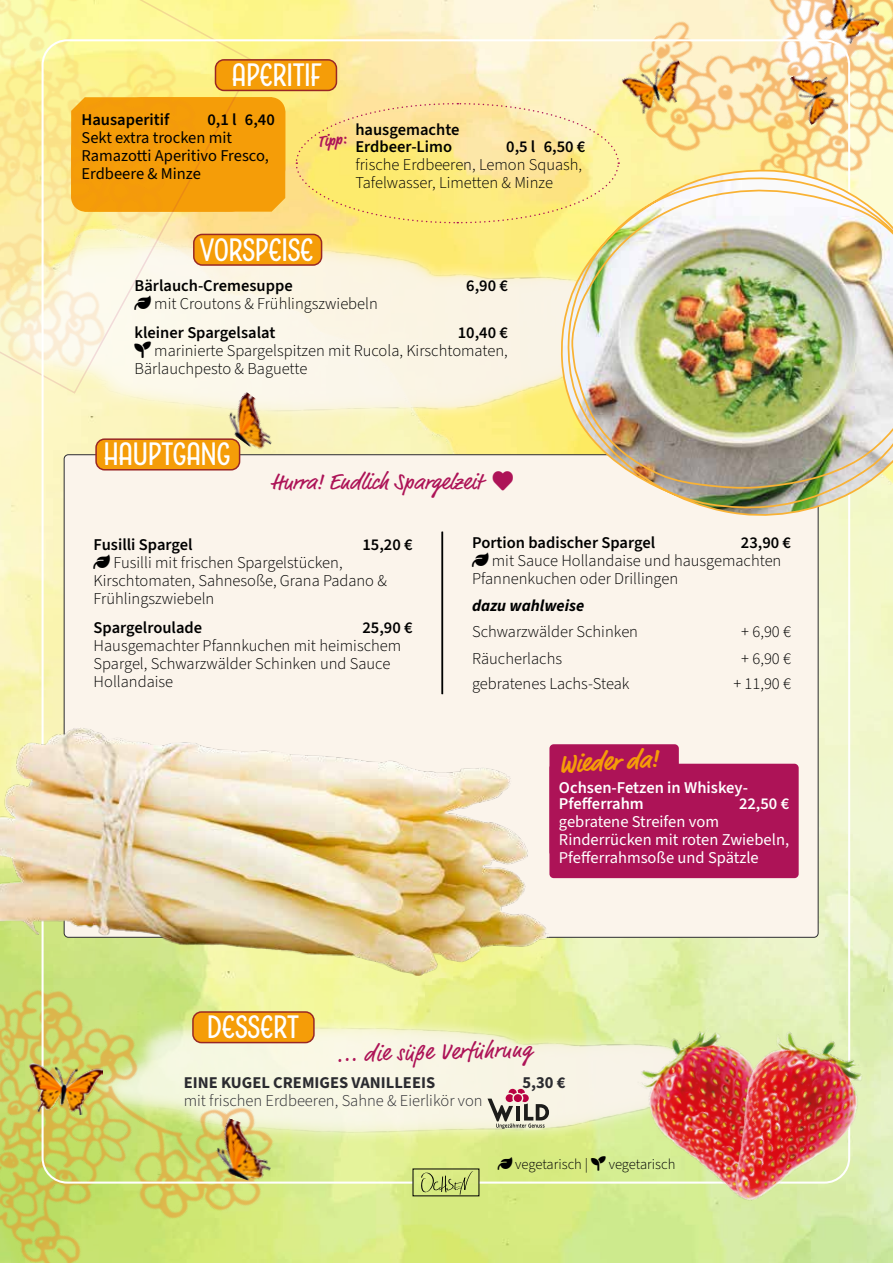
<style>
.page{position:relative;width:893px;height:1263px;background:#fff}
.page>*{position:absolute;margin:0;border:0;box-sizing:border-box;transform-origin:0 0}
.t1{font:30px "Boucherie Sans";color:#fff}
.t2{font:700 25.65px "Market Pro";color:#f59d08}
.t3{font:22.65px "Market Pro";color:#ad1357}
.t4{font:22.5px "Market Pro";color:#ad1357}
.t5{font:300 16.5px/18px "Source Sans 3";color:#000}
.t6{font:600 16.5px/16.5px "Source Sans 3";color:#000}
.t7{font:16.5px/18px "Source Sans 3";color:#fff}
.t8{font:16.5px/18px "Source Sans 3";color:#000}
.t9{font:600 16.5px/16.5px "Source Sans 3";color:#fff}
.t10{font:300 16.5px "Source Sans 3";color:#2b2b30}
.t11{font:700 16.5px "Source Sans 3";color:#2b2b30}
.t12{font:italic 700 16.5px "Source Sans 3";color:#000}
.t13{font:700 16.5px "Market Pro";color:#ad1357}
.t14{font:300 14.7px "Source Sans 3";color:#000}
.s1{font-weight:600}
</style>
<div class="page">
<img style="left:0;top:0;width:893px;height:1263px">
<svg style="left:0;top:221px;width:560px;height:213px;background:#fbef9c"></svg>
<img style="left:1px;top:234px;width:559px;height:187px">
<svg style="left:299px;top:1003px;width:435px;height:152px;background:#e2ef93"></svg>
<img style="left:299px;top:1016px;width:379px;height:126px">
<svg style="left:256px;top:94px;width:31px;height:119px;background:#f6a516"></svg>
<img style="left:608px;top:0;width:285px;height:168px">
<img style="left:0;top:975px;width:299px;height:288px">
<svg style="left:0;top:0;width:256px;height:395px;background:#fae094"></svg>
<svg style="left:421px;top:1171px;width:52px;height:23px"></svg>
<img style="left:628px;top:1019px;width:161px;height:203px">
<img style="left:678px;top:1009px;width:209px;height:212px">
<div style="left:64px;top:455px;width:754px;height:482px;background:#fbf4eb;border-radius:4px"></div>
<div style="left:549px;top:764px;width:250px;height:114px;background:#ad1357;border-radius:4px"></div>
<div style="left:549px;top:744px;width:130px;height:112px;background:#ad1357;border-radius:4px"></div>
<img style="left:621px;top:56px;width:73px;height:63px">
<svg style="left:295px;top:102px;width:325px;height:122px;background:#fce68a"></svg>
<div style="left:194px;top:234px;width:128px;height:31px;background:#f59d08;border-radius:9px"></div>
<div style="left:193px;top:234px;width:129px;height:32px;border:2px solid #992725;border-radius:9px"></div>
<div style="left:96px;top:439px;width:144px;height:31px;background:#f59d08;border-radius:9px"></div>
<div style="left:95px;top:438px;width:145px;height:32px;border:2px solid #992725;border-radius:9px"></div>
<div style="left:193px;top:1012px;width:121px;height:30px;background:#f59d08;border-radius:9px"></div>
<div style="left:192px;top:1011px;width:123px;height:32px;border:2px solid #992725;border-radius:9px"></div>
<div style="left:215px;top:60px;width:121px;height:30px;background:#f59d08;border-radius:9px"></div>
<div style="left:215px;top:59px;width:122px;height:32px;border:2px solid #992725;border-radius:9px"></div>
<img style="left:560px;top:168px;width:333px;height:354px">
<img style="left:221px;top:392px;width:66px;height:64px">
<img style="left:819px;top:0;width:62px;height:51px">
<img style="left:787px;top:63px;width:56px;height:62px">
<img style="left:211px;top:1118px;width:71px;height:68px">
<img style="left:30px;top:1063px;width:72px;height:51px">
<hr style="left:442px;top:532px;width:1px;height:162px;background:#000">
<svg style="left:487px;top:1089px;width:62px;height:40px;background:#bfafa7"></svg>
<img style="left:0;top:727px;width:548px;height:248px">
<svg style="left:134px;top:296px;width:17px;height:14px"></svg>
<svg style="left:134px;top:342px;width:17px;height:16px"></svg>
<svg style="left:498px;top:1157px;width:14px;height:13px"></svg>
<svg style="left:591px;top:1156px;width:15px;height:15px"></svg>
<h1 class="t1" style="left:232px;top:57px;width:92px">APERITIF</h1>
<p class="t6" style="left:82px;top:111px;width:89px">Hausaperitif</p>
<p class="t6" style="left:207px;top:111px;width:69px">0,1 l 6,40</p>
<p class="t8" style="left:82px;top:129px;width:189px">Sekt extra trocken mit<br>Ramazotti Aperitivo Fresco,<br>Erdbeere &amp; Minze</p>
<p class="t13" style="left:317px;top:130px;width:30px;rotate:-6deg">Tipp:</p>
<p class="t6" style="left:355px;top:121px;width:105px">hausgemachte<br>Erdbeer-Limo</p>
<p class="t6" style="left:506px;top:138px;width:81px">0,5 l 6,50 €</p>
<p class="t5" style="left:355px;top:155px;width:228px">frische Erdbeeren, Lemon Squash,<br>Tafelwasser, Limetten &amp; Minze</p>
<h1 class="t1" style="left:200px;top:232px;width:115px">VORSPEISE</h1>
<p class="t6" style="left:134px;top:277px;width:160px">Bärlauch-Cremesuppe</p>
<p class="t6" style="left:466px;top:277px;width:43px">6,90 €</p>
<p class="t5" style="left:134px;top:289px;width:245px;line-height:29.2px">● mit Croutons &amp; Frühlingszwiebeln <span class="s1">kleiner Spargelsalat</span></p>
<p class="t6" style="left:458px;top:324px;width:52px">10,40 €</p>
<p class="t5" style="left:134px;top:342px;width:375px">▲●■ marinierte Spargelspitzen mit Rucola, Kirschtomaten,<br>Bärlauchpesto &amp; Baguette</p>
<h1 class="t1" style="left:104px;top:436px;width:128px">HAUPTGANG</h1>
<h3 class="t4" style="left:271px;top:466px;width:244px">Hurra! Endlich Spargelzeit ▼</h3>
<p class="t6" style="left:94px;top:536px;width:101px">Fusilli Spargel</p>
<p class="t6" style="left:362px;top:536px;width:52px">15,20 €</p>
<p class="t5" style="left:94px;top:553px;width:295px">● Fusilli mit frischen Spargelstücken,<br>Kirschtomaten, Sahnesoße, Grana Padano &amp;<br>Frühlingszwiebeln</p>
<p class="t6" style="left:94px;top:619px;width:110px">Spargelroulade</p>
<p class="t6" style="left:362px;top:619px;width:52px">25,90 €</p>
<p class="t5" style="left:94px;top:637px;width:309px">Hausgemachter Pfannkuchen mit heimischem<br>Spargel, Schwarzwälder Schinken und Sauce<br>Hollandaise</p>
<p class="t6" style="left:472px;top:534px;width:185px">Portion badischer Spargel</p>
<p class="t6" style="left:741px;top:534px;width:52px">23,90 €</p>
<p class="t5" style="left:472px;top:552px;width:311px">● mit Sauce Hollandaise und hausgemachten<br>Pfannenkuchen oder Drillingen</p>
<p class="t12" style="left:472px;top:594px;width:114px">dazu wahlweise</p>
<p class="t5" style="left:472px;top:623px;width:167px">Schwarzwälder Schinken</p>
<p class="t5" style="left:741px;top:623px;width:51px">+ 6,90 €</p>
<p class="t5" style="left:472px;top:649px;width:91px">Räucherlachs</p>
<p class="t5" style="left:741px;top:649px;width:51px">+ 6,90 €</p>
<p class="t5" style="left:472px;top:674px;width:159px">gebratenes Lachs-Steak</p>
<p class="t5" style="left:733px;top:674px;width:59px">+ 11,90 €</p>
<h2 class="t2" style="left:557px;top:747px;width:102px;rotate:-4deg">Wieder da!</h2>
<p class="t9" style="left:559px;top:779px;width:191px">Ochsen-Fetzen in Whiskey-<br>Pfefferrahm</p>
<p class="t9" style="left:739px;top:795px;width:52px">22,50 €</p>
<p class="t7" style="left:559px;top:813px;width:232px">gebratene Streifen vom<br>Rinderrücken mit roten Zwiebeln,<br>Pfefferrahmsoße und Spätzle</p>
<h1 class="t1" style="left:207px;top:1009px;width:93px">DESSERT</h1>
<h3 class="t3" style="left:336px;top:1040px;width:197px;rotate:-2deg">... die süße Verführung</h3>
<p class="t11" style="left:184px;top:1072px;width:253px">EINE KUGEL CREMIGES VANILLEEIS</p>
<p class="t11" style="left:522px;top:1072px;width:45px">5,30 €</p>
<p class="t10" style="left:184px;top:1090px;width:300px">mit frischen Erdbeeren, Sahne &amp; Eierlikör von</p>
<p class="t14" style="left:498px;top:1155px;width:179px">● vegetarisch | ▲●■ vegetarisch</p>
</div>
